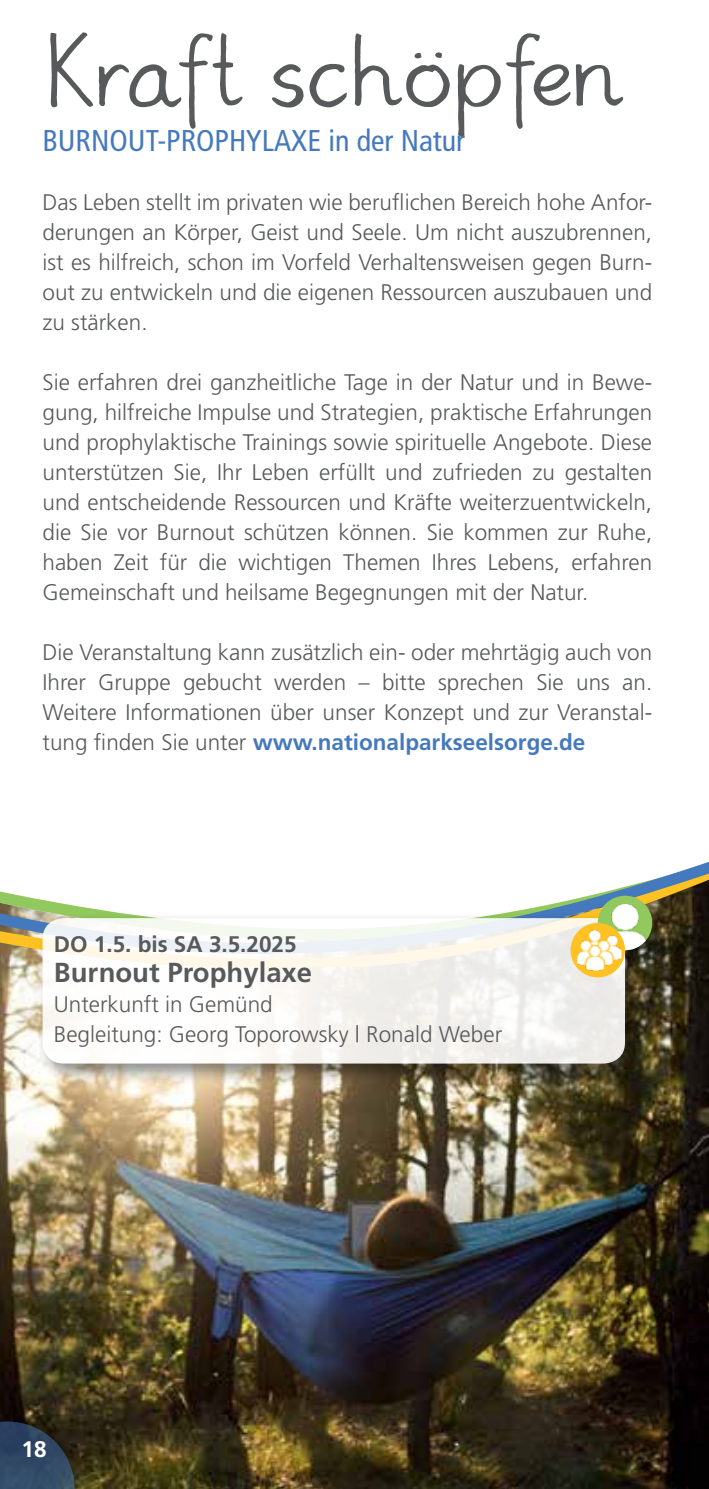
<style>
.page{position:relative;width:709px;height:1489px;background:#fff}
.page>*{position:absolute;margin:0;border:0;box-sizing:border-box;transform-origin:0 0}
.t1{font:95px "Grundschrift";color:#58595b}
.t2{font:condensed 30px "Frutiger";color:#4579bd}
.t3{font:700 27.5px "Frutiger";color:#58595b}
.t4{font:300 22.5px/30px "Frutiger";color:#58595b;text-align:justify}
.t5{font:700 22.5px "Frutiger";color:#58595b}
.t6{font:700 22.5px "Frutiger";color:#fff}
.s1{font-weight:700;color:#4579bd}
</style>
<div class="page">
<img style="left:0;top:966px;width:709px;height:522px">
<svg style="left:0;top:1421px;width:75px;height:67px;background:#2e3f52"></svg>
<svg style="left:0;top:862px;width:709px;height:99px"></svg>
<div style="left:36px;top:911px;width:610px;height:173px;background:#000;opacity:.5"></div>
<div style="left:43px;top:918px;width:582px;height:145px;background:linear-gradient(to bottom,#f6f7f3,#f7f5f3);border-radius:21px"></div>
<div style="left:597px;top:895px;width:55px;height:55px;background:#92c95e;border-radius:50%"></div>
<img style="left:602px;top:903px;width:45px;height:47px">
<svg style="left:570px;top:922px;width:55px;height:55px"></svg>
<img style="left:577px;top:928px;width:44px;height:44px">
<h1 class="t1" style="left:43px;top:22px;width:584px">Kraft schöpfen</h1>
<h2 class="t2" style="left:43px;top:123px;width:424px">BURNOUT-PROPHYLAXE in der Natur</h2>
<p class="t4" style="left:43px;top:187px;width:611px">Das Leben stellt im privaten wie beruflichen Bereich hohe Anfor&shy;derungen an Körper, Geist und Seele. Um nicht auszubrennen, ist es hilfreich, schon im Vorfeld Verhaltensweisen gegen Burn&shy;out zu entwickeln und die eigenen Ressourcen auszubauen und zu stärken.</p>
<p class="t4" style="left:43px;top:367px;width:611px">Sie erfahren drei ganzheitliche Tage in der Natur und in Bewe&shy;gung, hilfreiche Impulse und Strategien, praktische Erfahrungen und prophylaktische Trainings sowie spirituelle Angebote. Diese unterstützen Sie, Ihr Leben erfüllt und zufrieden zu gestalten und entscheidende Ressourcen und Kräfte weiterzuentwickeln, die Sie vor Burnout schützen können. Sie kommen zur Ruhe, haben Zeit für die wichtigen Themen Ihres Lebens, erfahren Gemeinschaft und heilsame Begegnungen mit der Natur.</p>
<p class="t4" style="left:43px;top:637px;width:611px">Die Veranstaltung kann zusätzlich ein- oder mehrtägig auch von Ihrer Gruppe gebucht werden – bitte sprechen Sie uns an.<br>Weitere Informationen über unser Konzept und zur Veranstal&shy;tung finden Sie unter <span class="s1">www.nationalparkseelsorge.de</span></p>
<p class="t5" style="left:54px;top:931px;width:244px">DO 1.5. bis SA 3.5.2025</p>
<p class="t3" style="left:54px;top:956px;width:260px">Burnout Prophylaxe</p>
<p class="t4" style="left:54px;top:989px;width:450px">Unterkunft in Gemünd<br>Begleitung: Georg Toporowsky | Ronald Weber</p>
<p class="t6" style="left:21px;top:1435px;width:27px">18</p>
</div>
